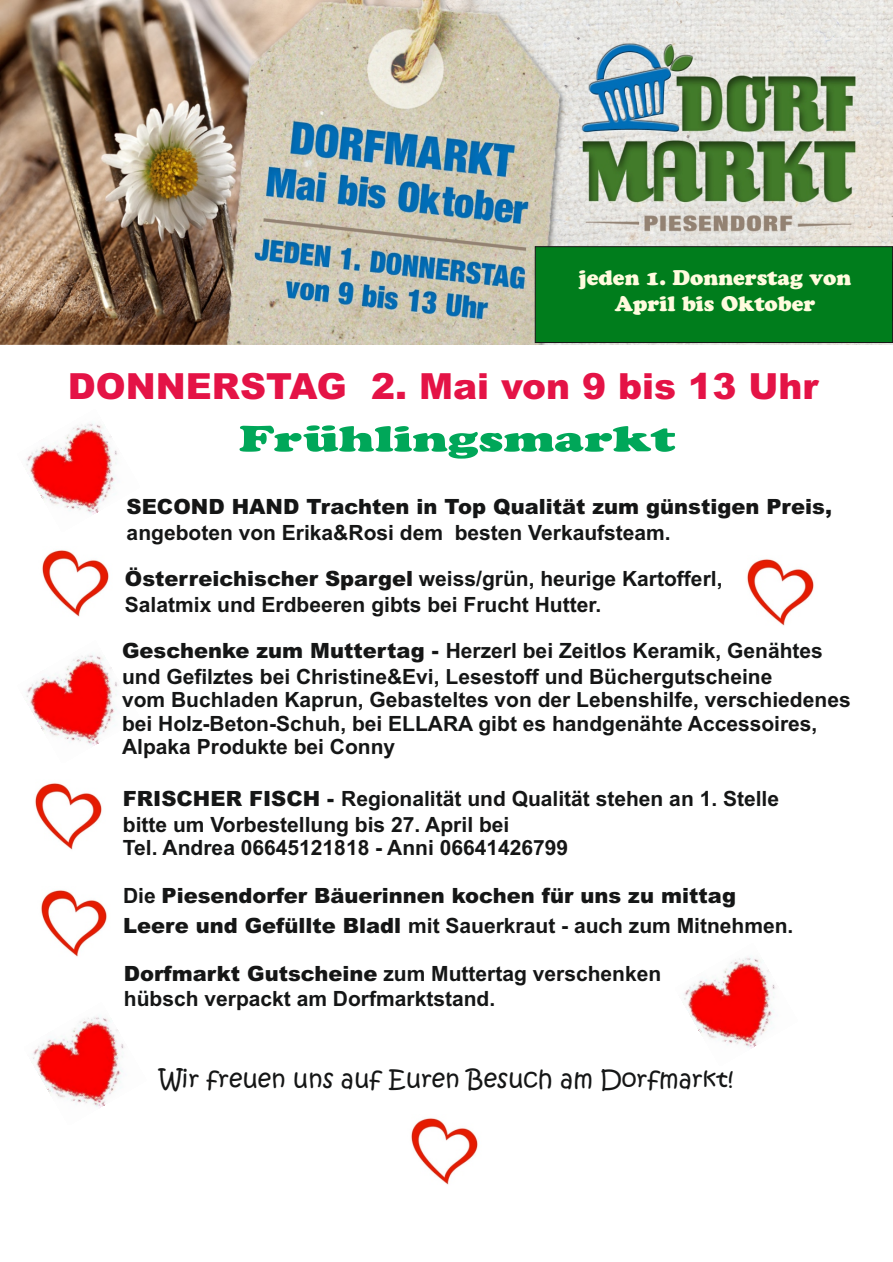
<style>
.page{position:relative;width:893px;height:1262px;background:#fff}
.page>*{position:absolute;margin:0;border:0;box-sizing:border-box;transform-origin:0 0}
.t1{font:900 36px "Arial";color:#e41346}
.t2{font:700 36px "Cooper Black Std";color:#00a759;scale:1.39 1}
.t3{font:24px "Kristen ITC";color:#151616}
.t4{font:700 21px/25.5px "Arial";color:#151616}
.t5{font:900 21px/29.5px "Arial";color:#151616}
.t6{font:700 21px/25.2px "Cooper Black Std";color:#fffbde;text-align:center}
.s1{font-weight:900}
.s2{font-weight:700}
</style>
<div class="page">
<img style="left:26px;top:654px;width:92px;height:92px">
<img style="left:33px;top:1016px;width:91px;height:92px">
<img style="left:684px;top:956px;width:92px;height:93px">
<img style="left:0;top:0;width:893px;height:344px">
<img style="left:26px;top:423px;width:92px;height:92px">
<div style="left:534px;top:246px;width:359px;height:97px;background:#007d1c"></div>
<img style="left:747px;top:559px;width:67px;height:67px">
<img style="left:42px;top:550px;width:67px;height:67px">
<img style="left:35px;top:783px;width:67px;height:67px">
<img style="left:41px;top:890px;width:66px;height:67px">
<img style="left:411px;top:1118px;width:67px;height:67px">
<p class="t6" style="left:578px;top:268px;width:274px">jeden 1. Donnerstag von<br>April bis Oktober</p>
<h1 class="t1" style="left:68px;top:374px;width:752px">DONNERSTAG 2. Mai von 9 bis 13 Uhr</h1>
<h1 class="t2" style="left:239px;top:426px;width:315px">Frühlingsmarkt</h1>
<p class="t5" style="left:127px;top:494px;width:707px">SECOND HAND Trachten in Top Qualität zum günstigen Preis,</p>
<p class="t4" style="left:127px;top:521px;width:545px">angeboten von Erika&amp;Rosi dem besten Verkaufsteam.</p>
<p class="t4" style="left:125px;top:568px;width:599px"><span class="s1">Österreichischer Spargel</span> weiss/grün, heurige Kartofferl,<br>Salatmix und Erdbeeren gibts bei Frucht Hutter.</p>
<p class="t4" style="left:122px;top:640px;width:702px"><span class="s1">Geschenke zum Muttertag -</span> Herzerl bei Zeitlos Keramik, Genähtes und Gefilztes bei Christine&amp;Evi, Lesestoff und Büchergutscheine</p>
<p class="t4" style="left:122px;top:690px;width:730px;line-height:23.4px">vom Buchladen Kaprun, Gebasteltes von der Lebenshilfe, verschiedenes bei Holz-Beton-Schuh, bei ELLARA gibt es handgenähte Accessoires,<br>Alpaka Produkte bei Conny</p>
<p class="t4" style="left:123px;top:788px;width:657px"><span class="s1">FRISCHER FISCH -</span> Regionalität und Qualität stehen an 1. Stelle bitte um Vorbestellung bis 27. April bei</p>
<p class="t4" style="left:123px;top:837px;width:447px">Tel. Andrea 06645121818 - Anni 06641426799</p>
<p class="t5" style="left:123px;top:883px;width:672px"><span class="s2">Die</span> Piesendorfer Bäuerinnen kochen für uns zu mittag<br>Leere und Gefüllte Bladl <span class="s2">mit Sauerkraut - auch zum Mitnehmen.</span></p>
<p class="t4" style="left:124px;top:962px;width:539px"><span class="s1">Dorfmarkt Gutscheine</span> zum Muttertag verschenken hübsch verpackt am Dorfmarktstand.</p>
<p class="t3" style="left:159px;top:1063px;width:576px">Wir freuen uns auf Euren Besuch am Dorfmarkt!</p>
</div>
